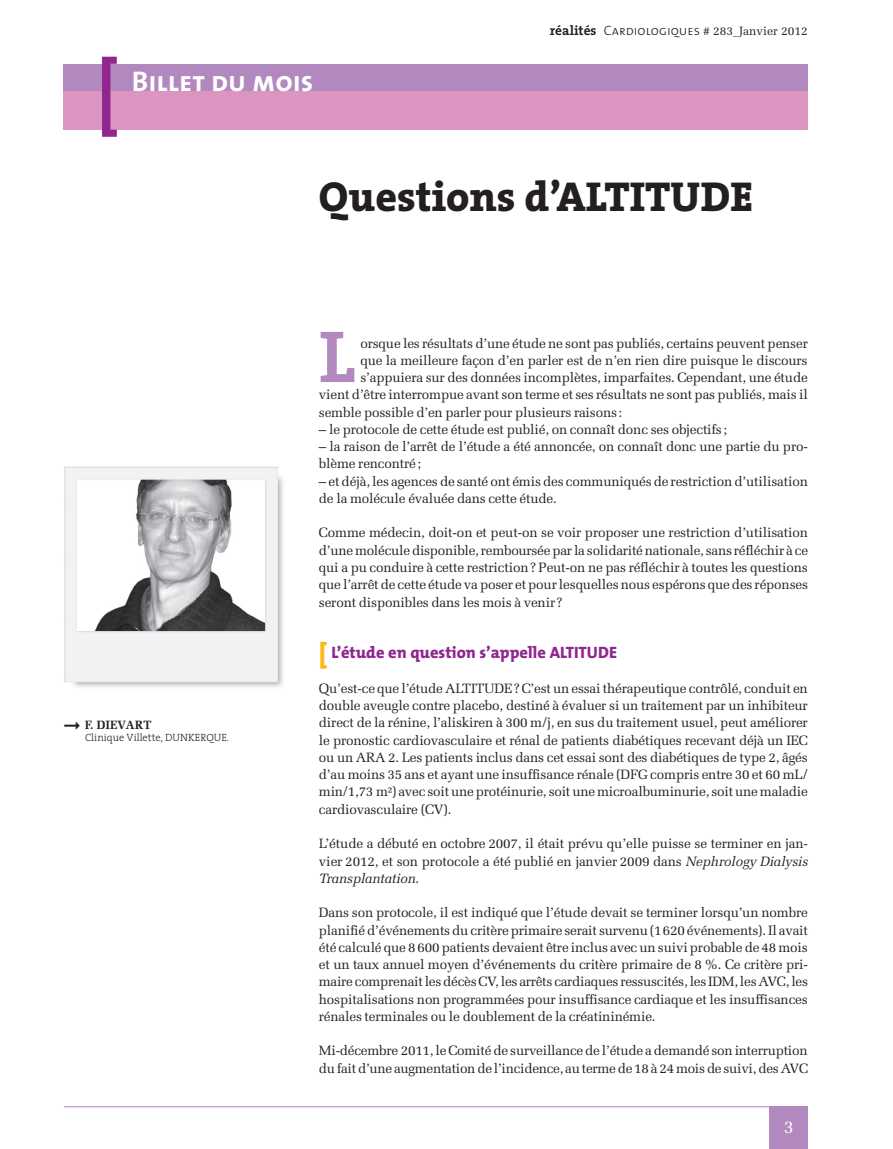
<style>
.page{position:relative;width:893px;height:1149px;background:#fff}
.page>*{position:absolute;margin:0;border:0;box-sizing:border-box;transform-origin:0 0}
.t1{font:74.25px "The Serif Bold Caps";color:#b289be}
.t2{font:800 42px "The Serif";color:#231f20}
.t3{font:28.5px "The Sans Bold Caps";color:#fff}
.t4{font:18px "Melior";color:#fff}
.t5{font:800 16.5px "The Mix";color:#90268f}
.t6{font:13.5px/17.2px "Melior";letter-spacing:-.015em;color:#231f20;text-align:justify}
.t7{font:12px "Melior";color:#231f20}
.t8{font:700 12px "Melior";color:#231f20}
.t9{font:300 10.5px "The Serif";color:#231f20}
.s1{font-family:"The Serif";font-weight:700;font-size:13.5px}
.s2{font-family:"The Sans Light Caps";font-size:13.5px}
.s3{font-size:27px;color:#fcb814}
.s4{font-style:italic}
</style>
<div class="page">
<div style="left:64px;top:64px;width:744px;height:27px;background:#b289be"></div>
<div style="left:64px;top:91px;width:744px;height:39px;background:#dc94c0"></div>
<svg style="left:102px;top:57px;width:15px;height:80px"></svg>
<div style="left:770px;top:1106px;width:38px;height:42px;background:#b289be"></div>
<hr style="left:64px;top:1106px;width:744px;height:1px;background:#b289be">
<img style="left:64px;top:466px;width:219px;height:222px">
<h3 class="t3" style="left:132px;top:58px;width:183px">Billet du mois</h3>
<p class="t7" style="left:550px;top:24px;width:260px"><span class="s1">réalités</span> <span class="s2">Cardiologiques</span> # 283_Janvier 2012</p>
<p class="t8" style="left:64px;top:717px;width:89px">➞ F. DIEVART</p>
<p class="t9" style="left:85px;top:729px;width:146px">CLINIQUE VILLETTE, DUNKERQUE.</p>
<h2 class="t2" style="left:319px;top:161px;width:436px">Questions d’ALTITUDE</h2>
<h1 class="t1" style="left:319px;top:295px;width:38px">L</h1>
<p class="t6" style="left:360px;top:334px;width:449px">orsque les résultats d’une étude ne sont pas publiés, certains peuvent penser</p>
<p class="t6" style="left:360px;top:351px;width:449px">que la meilleure façon d’en parler est de n’en rien dire puisque le discours</p>
<p class="t6" style="left:360px;top:369px;width:449px">s’appuiera sur des données incomplètes, imparfaites. Cependant, une étude</p>
<p class="t6" style="left:319px;top:386px;width:490px">vient d’être interrompue avant son terme et ses résultats ne sont pas publiés, mais il</p>
<p class="t6" style="left:319px;top:403px;width:305px">semble possible d’en parler pour plusieurs raisons:</p>
<p class="t6" style="left:319px;top:420px;width:410px">– le protocole de cette étude est publié, on connaît donc ses objectifs;</p>
<p class="t6" style="left:319px;top:438px;width:490px">– la raison de l’arrêt de l’étude a été annoncée, on connaît donc une partie du pro&shy;blème rencontré;</p>
<p class="t6" style="left:319px;top:472px;width:491px">– et déjà, les agences de santé ont émis des communiqués de restriction d’utilisation de la molécule évaluée dans cette étude.</p>
<p class="t6" style="left:319px;top:524px;width:491px">Comme médecin, doit-on et peut-on se voir proposer une restriction d’utilisation d’une molécule disponible, remboursée par la solidarité nationale, sans réfléchir à ce qui a pu conduire à cette restriction? Peut-on ne pas réfléchir à toutes les questions que l’arrêt de cette étude va poser et pour lesquelles nous espérons que des réponses seront disponibles dans les mois à venir?</p>
<p class="t5" style="left:319px;top:638px;width:300px"><span class="s3">[</span> L’étude en question s’appelle ALTITUDE</p>
<p class="t6" style="left:319px;top:679px;width:490px">Qu’est-ce que l’étude ALTITUDE? C’est un essai thérapeutique contrôlé, conduit en double aveugle contre placebo, destiné à évaluer si un traitement par un inhibiteur direct de la rénine, l’aliskiren à 300 m/j, en sus du traitement usuel, peut améliorer le pronostic cardiovasculaire et rénal de patients diabétiques recevant déjà un IEC ou un ARA 2. Les patients inclus dans cet essai sont des diabétiques de type 2, âgés d’au moins 35 ans et ayant une insuffisance rénale (DFG compris entre 30 et 60 mL/ min/1,73 m²) avec soit une protéinurie, soit une microalbuminurie, soit une maladie cardiovasculaire (CV).</p>
<p class="t6" style="left:319px;top:834px;width:491px">L’étude a débuté en octobre 2007, il était prévu qu’elle puisse se terminer en jan&shy;vier 2012, et son protocole a été publié en janvier 2009 dans <span class="s4">Nephrology Dialysis Transplantation</span>.</p>
<p class="t6" style="left:319px;top:903px;width:491px">Dans son protocole, il est indiqué que l’étude devait se terminer lorsqu’un nombre planifié d’événements du critère primaire serait survenu (1620 événements). Il avait été calculé que 8 600 patients devaient être inclus avec un suivi probable de 48 mois et un taux annuel moyen d’événements du critère primaire de 8 %. Ce critère pri&shy;maire comprenait les décès CV, les arrêts cardiaques ressuscités, les IDM, les AVC, les hospitalisations non programmées pour insuffisance cardiaque et les insuffisances rénales terminales ou le doublement de la créatininémie.</p>
<p class="t6" style="left:319px;top:1041px;width:491px">Mi-décembre 2011, le Comité de surveillance de l’étude a demandé son interruption du fait d’une augmentation de l’incidence, au terme de 18 à 24 mois de suivi, des AVC</p>
<h3 class="t4" style="left:784px;top:1115px;width:12px">3</h3>
</div>
